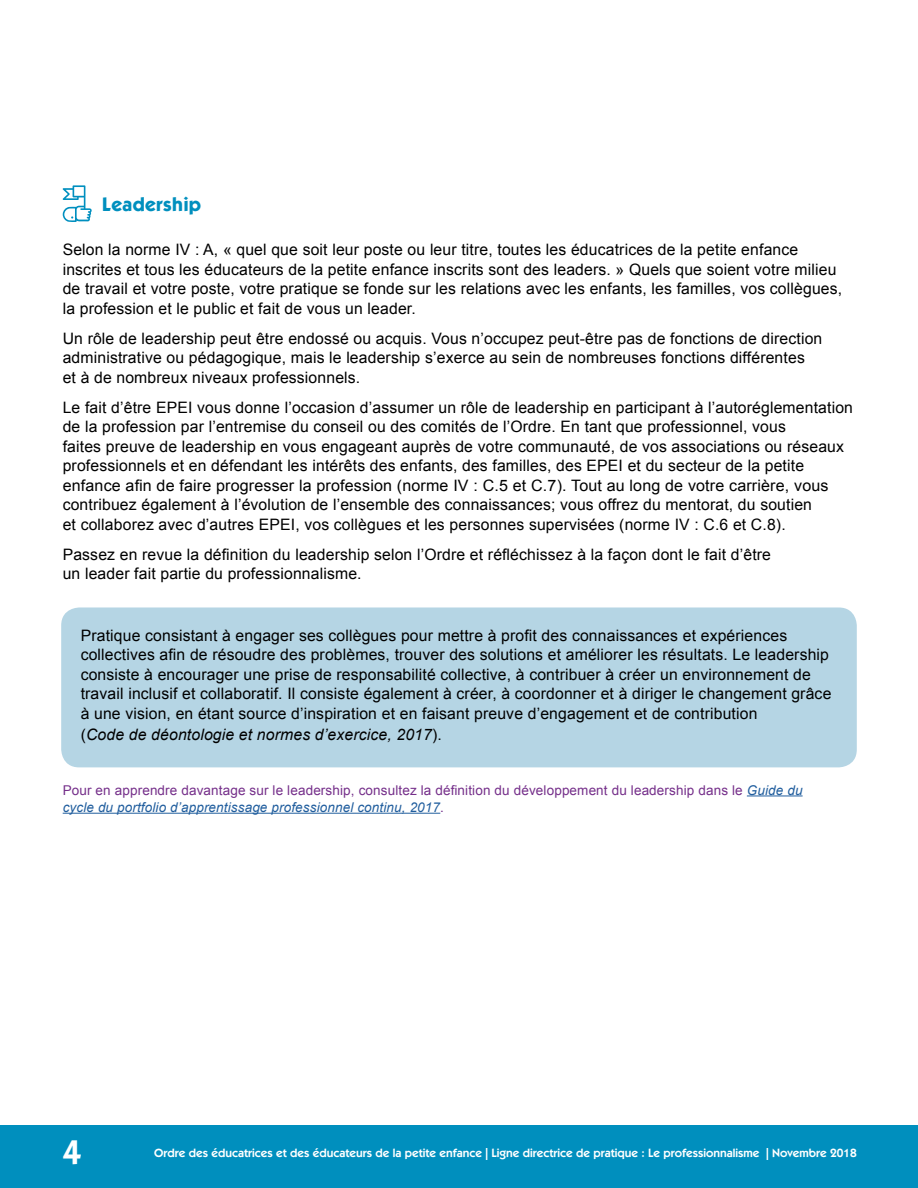
<style>
.page{position:relative;width:918px;height:1188px;background:#fff}
.page>*{position:absolute;margin:0;border:0;box-sizing:border-box;transform-origin:0 0}
.t1{font:600 34.5px "ITC Kabel Std";color:#fff}
.t2{font:700 19.5px "ITC Kabel Std";letter-spacing:.02em;color:#008fbe}
.t3{font:15.75px/19.5px "Arial";letter-spacing:.01em;color:#000}
.t4{font:italic 15.75px "Arial";letter-spacing:.01em;color:#000}
.t5{font:13.5px/17.2px "Arial";letter-spacing:.01em;color:#752f8a}
.t6{font:600 12px "ITC Kabel Std";color:#fff}
.s1{font-style:normal}
.s2{font-style:italic;color:#215e9e}
</style>
<div class="page">
<div style="left:0;top:1125px;width:918px;height:63px;background:#008fbe"></div>
<div style="left:61px;top:608px;width:796px;height:159px;background:#b5d5e4;border-radius:18px"></div>
<hr style="left:747px;top:795px;width:56px;height:1px;background:#215e9e">
<hr style="left:63px;top:813px;width:377px;height:1px;background:#215e9e">
<svg style="left:63px;top:185px;width:29px;height:37px"></svg>
<p class="t2" style="left:102px;top:193px;width:100px">Leadership</p>
<p class="t3" style="left:63px;top:240px;width:781px">Selon la norme IV : A, « quel que soit leur poste ou leur titre, toutes les éducatrices de la petite enfance inscrites et tous les éducateurs de la petite enfance inscrits sont des leaders. » Quels que soient votre milieu de travail et votre poste, votre pratique se fonde sur les relations avec les enfants, les familles, vos collègues, la profession et le public et fait de vous un leader.</p>
<p class="t3" style="left:63px;top:329px;width:761px">Un rôle de leadership peut être endossé ou acquis. Vous n’occupez peut-être pas de fonctions de direction administrative ou pédagogique, mais le leadership s’exerce au sein de nombreuses fonctions différentes<br>et à de nombreux niveaux professionnels.</p>
<p class="t3" style="left:63px;top:398px;width:792px">Le fait d’être EPEI vous donne l’occasion d’assumer un rôle de leadership en participant à l’autoréglementation de la profession par l’entremise du conseil ou des comités de l’Ordre. En tant que professionnel, vous<br>faites preuve de leadership en vous engageant auprès de votre communauté, de vos associations ou réseaux professionnels et en défendant les intérêts des enfants, des familles, des EPEI et du secteur de la petite enfance afin de faire progresser la profession (norme IV : C.5 et C.7). Tout au long de votre carrière, vous contribuez également à l’évolution de l’ensemble des connaissances; vous offrez du mentorat, du soutien<br>et collaborez avec d’autres EPEI, vos collègues et les personnes supervisées (norme IV : C.6 et C.8).</p>
<p class="t3" style="left:63px;top:545px;width:710px">Passez en revue la définition du leadership selon l’Ordre et réfléchissez à la façon dont le fait d’être un leader fait partie du professionnalisme.</p>
<p class="t3" style="left:81px;top:626px;width:752px">Pratique consistant à engager ses collègues pour mettre à profit des connaissances et expériences collectives afin de résoudre des problèmes, trouver des solutions et améliorer les résultats. Le leadership consiste à encourager une prise de responsabilité collective, à contribuer à créer un environnement de travail inclusif et collaboratif. Il consiste également à créer, à coordonner et à diriger le changement grâce à une vision, en étant source d’inspiration et en faisant preuve d’engagement et de contribution</p>
<p class="t4" style="left:81px;top:724px;width:363px"><span class="s1">(</span>Code de déontologie et normes d’exercice, 2017<span class="s1">).</span></p>
<p class="t5" style="left:63px;top:781px;width:741px">Pour en apprendre davantage sur le leadership, consultez la définition du développement du leadership dans le <span class="s2">Guide du cycle du portfolio d’apprentissage professionnel continu, 2017</span>.</p>
<h1 class="t1" style="left:63px;top:1132px;width:21px">4</h1>
<p class="t6" style="left:154px;top:1146px;width:704px">Ordre des éducatrices et des éducateurs de la petite enfance | Ligne directrice de pratique : Le professionnalisme | Novembre 2018</p>
</div>
